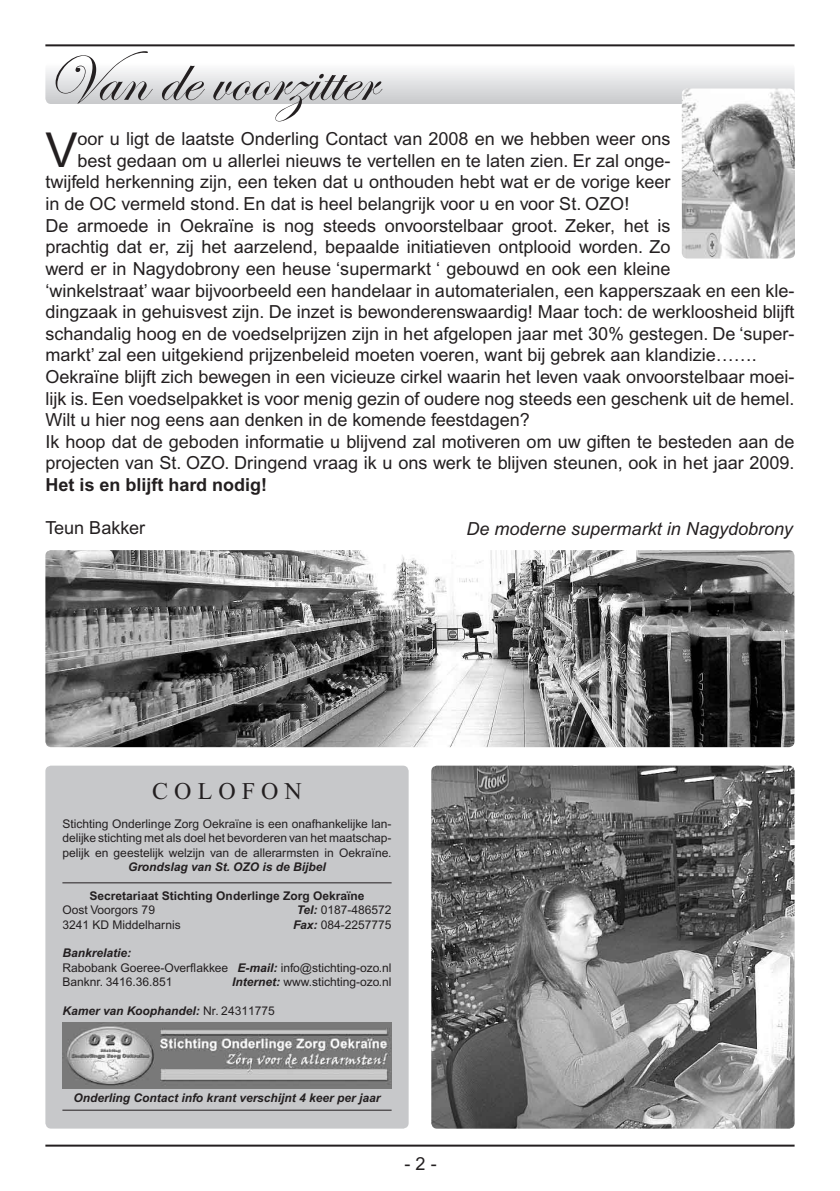
<style>
.page{position:relative;width:840px;height:1191px;background:#fff}
.page>*{position:absolute;margin:0;border:0;box-sizing:border-box;transform-origin:0 0}
.t1{font:68px "Edwardian Script ITC";color:#231f20}
.t2{font:48.2px "Arial";color:#231f20}
.t3{font:24px "Times New Roman";color:#231f20}
.t4{font:18px "Arial";color:#231f20}
.t5{font:italic 18px "Arial";color:#231f20}
.t6{font:700 18px "Arial";color:#231f20}
.t7{font:12px/14.4px "Arial";color:#231f20;text-align:center}
.t8{font:italic 700 12px "Arial";color:#231f20}
.t9{font:700 12px/14.4px "Arial";color:#231f20}
.s1{font-weight:700;font-style:italic}
.s2{font-weight:400}
.s3{font-weight:400;font-style:normal}
</style>
<div class="page">
<hr style="left:45px;top:44px;width:749px;height:2px;background:#231f20">
<hr style="left:45px;top:1144px;width:749px;height:2px;background:#231f20">
<div style="left:45px;top:765px;width:363px;height:363px;background:#c7c8ca"></div>
<img style="left:63px;top:1022px;width:328px;height:66px">
<svg style="left:45px;top:70px;width:749px;height:34px"></svg>
<img style="left:681px;top:88px;width:113px;height:170px">
<img style="left:45px;top:550px;width:749px;height:197px">
<img style="left:431px;top:765px;width:363px;height:363px">
<p class="t1" style="left:45px;top:42px;width:332px">Van de voorzitter</p>
<p class="t2" style="left:45px;top:122px;width:34px">V</p>
<p class="t4" style="left:77px;top:128px;width:594px">oor u ligt de laatste Onderling Contact van 2008 en we hebben weer ons</p>
<p class="t4" style="left:77px;top:150px;width:594px">best gedaan om u allerlei nieuws te vertellen en te laten zien. Er zal onge-</p>
<p class="t4" style="left:45px;top:172px;width:626px">twijfeld herkenning zijn, een teken dat u onthouden hebt wat er de vorige keer</p>
<p class="t4" style="left:45px;top:193px;width:585px">in de OC vermeld stond. En dat is heel belangrijk voor u en voor St. OZO!</p>
<p class="t4" style="left:45px;top:215px;width:626px">De armoede in Oekraïne is nog steeds onvoorstelbaar groot. Zeker, het is</p>
<p class="t4" style="left:45px;top:236px;width:626px">prachtig dat er, zij het aarzelend, bepaalde initiatieven ontplooid worden. Zo</p>
<p class="t4" style="left:45px;top:258px;width:626px">werd er in Nagydobrony een heuse ‘supermarkt ‘ gebouwd en ook een kleine</p>
<p class="t4" style="left:45px;top:280px;width:750px">‘winkelstraat’ waar bijvoorbeeld een handelaar in automaterialen, een kapperszaak en een kle-</p>
<p class="t4" style="left:45px;top:301px;width:750px">dingzaak in gehuisvest zijn. De inzet is bewonderenswaardig! Maar toch: de werkloosheid blijft</p>
<p class="t4" style="left:45px;top:323px;width:750px">schandalig hoog en de voedselprijzen zijn in het afgelopen jaar met 30% gestegen. De ‘super-</p>
<p class="t4" style="left:45px;top:344px;width:712px">markt’ zal een uitgekiend prijzenbeleid moeten voeren, want bij gebrek aan klandizie…….</p>
<p class="t4" style="left:45px;top:366px;width:750px">Oekraïne blijft zich bewegen in een vicieuze cirkel waarin het leven vaak onvoorstelbaar moei-</p>
<p class="t4" style="left:45px;top:388px;width:750px">lijk is. Een voedselpakket is voor menig gezin of oudere nog steeds een geschenk uit de hemel.</p>
<p class="t4" style="left:45px;top:409px;width:486px">Wilt u hier nog eens aan denken in de komende feestdagen?</p>
<p class="t4" style="left:45px;top:431px;width:750px">Ik hoop dat de geboden informatie u blijvend zal motiveren om uw giften te besteden aan de</p>
<p class="t4" style="left:45px;top:452px;width:750px">projecten van St. OZO. Dringend vraag ik u ons werk te blijven steunen, ook in het jaar 2009.</p>
<p class="t6" style="left:45px;top:474px;width:223px">Het is en blijft hard nodig!</p>
<p class="t4" style="left:45px;top:517px;width:101px">Teun Bakker</p>
<p class="t5" style="left:466px;top:518px;width:328px">De moderne supermarkt in Nagydobrony</p>
<p class="t3" style="left:152px;top:778px;width:151px">C O L O F O N</p>
<p class="t7" style="left:62px;top:816px;width:330px">Stichting Onderlinge Zorg Oekraïne is een onafhankelijke lan&shy;delijke stichting met als doel het bevorderen van het maatschap&shy;pelijk en geestelijk welzijn van de allerarmsten in Oekraïne.<br><span class="s1">Grondslag van St. OZO is de Bijbel</span></p>
<p class="t9" style="left:62px;top:888px;width:303px;text-indent:27px">Secretariaat Stichting Onderlinge Zorg Oekraïne<br><span class="s2">Oost Voorgors 79</span></p>
<p class="t7" style="left:297px;top:903px;width:96px"><span class="s1">Tel:</span> 0187-486572</p>
<p class="t7" style="left:62px;top:917px;width:120px">3241 KD Middelharnis</p>
<p class="t7" style="left:293px;top:917px;width:100px"><span class="s1">Fax:</span> 084-2257775</p>
<p class="t7" style="left:62px;top:946px;width:330px;text-align:left"><span class="s1">Bankrelatie:<br></span>Rabobank Goeree-Overflakkee <span class="s1">E-mail:</span> info@stichting-ozo.nl<br>Banknr. 3416.36.851</p>
<p class="t7" style="left:232px;top:975px;width:161px"><span class="s1">Internet:</span> www.stichting-ozo.nl</p>
<p class="t8" style="left:62px;top:1004px;width:214px">Kamer van Koophandel: <span class="s3">Nr. 24311775</span></p>
<p class="t8" style="left:73px;top:1090px;width:308px">Onderling Contact info krant verschijnt 4 keer per jaar</p>
<p class="t4" style="left:404px;top:1153px;width:34px">- 2 -</p>
</div>
